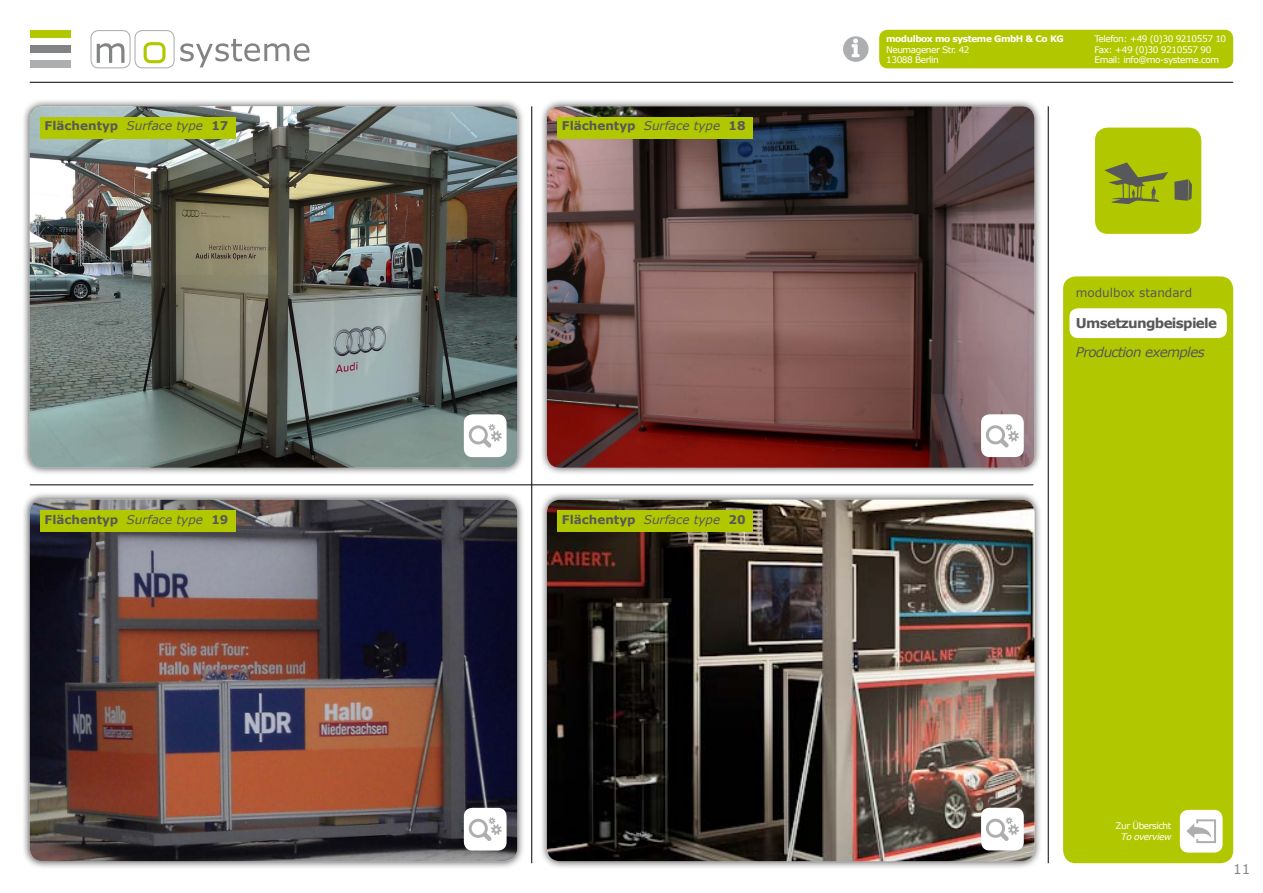
<style>
.page{position:relative;width:1263px;height:893px;background:#fff}
.page>*{position:absolute;margin:0;border:0;box-sizing:border-box;transform-origin:0 0}
.t1{font:700 13.5px "Verdana";letter-spacing:-.05em;color:#58585a}
.t2{font:italic 13.5px "Verdana";letter-spacing:-.05em;color:#58585a}
.t3{font:13.5px "Verdana";color:#87888a}
.t4{font:700 12px "Verdana";color:#58585a}
.t5{font:12px "Verdana";color:#58585a}
.t6{font:9px/10.5px "Verdana";letter-spacing:-.05em;color:#fff}
.t7{font:700 9px "Verdana";letter-spacing:-.05em;color:#fff}
.t8{font:italic 9px "Verdana";letter-spacing:-.05em;color:#fff}
.s1{font-weight:400;font-style:italic}
</style>
<div class="page">
<hr style="left:531px;top:106px;width:1px;height:757px;background:#000">
<hr style="left:1048px;top:106px;width:1px;height:757px;background:#000">
<hr style="left:30px;top:485px;width:1003px;height:1px;background:#000">
<hr style="left:30px;top:82px;width:1203px;height:1px;background:#000">
<div style="left:1063px;top:276px;width:170px;height:587px;background:#b1c800;border-radius:13px"></div>
<svg style="left:843px;top:36px;width:26px;height:26px"></svg>
<div style="left:879px;top:30px;width:354px;height:38px;background:#b1c800;border-radius:9px"></div>
<div style="left:30px;top:45px;width:40px;height:8px;background:#828385"></div>
<div style="left:30px;top:30px;width:40px;height:8px;background:#b1c800"></div>
<div style="left:30px;top:61px;width:40px;height:7px;background:#adaeb0"></div>
<svg style="left:90px;top:30px;width:219px;height:38px"></svg>
<div style="left:1180px;top:810px;width:42px;height:43px;background:#fff;border-radius:9px"></div>
<svg style="left:1186px;top:819px;width:30px;height:24px"></svg>
<div style="left:539px;top:491px;width:503px;height:378px;background:#000;opacity:.75"></div>
<img style="left:547px;top:500px;width:487px;height:361px">
<div style="left:558px;top:510px;width:195px;height:22px;background:#b1c800"></div>
<div style="left:22px;top:491px;width:503px;height:378px;background:#000;opacity:.75"></div>
<img style="left:30px;top:500px;width:487px;height:361px">
<div style="left:40px;top:510px;width:196px;height:22px;background:#b1c800"></div>
<div style="left:464px;top:808px;width:43px;height:42px;background:#fff;border-radius:9px"></div>
<svg style="left:469px;top:817px;width:33px;height:24px"></svg>
<div style="left:539px;top:98px;width:503px;height:378px;background:#000;opacity:.75"></div>
<img style="left:547px;top:106px;width:487px;height:362px">
<div style="left:558px;top:117px;width:195px;height:21px;background:#b1c800"></div>
<div style="left:981px;top:414px;width:43px;height:43px;background:#fff;border-radius:9px"></div>
<svg style="left:986px;top:424px;width:33px;height:23px"></svg>
<div style="left:22px;top:98px;width:503px;height:378px;background:#000;opacity:.75"></div>
<img style="left:30px;top:106px;width:487px;height:362px">
<div style="left:40px;top:117px;width:196px;height:21px;background:#b1c800"></div>
<div style="left:464px;top:414px;width:43px;height:43px;background:#fff;border-radius:9px"></div>
<svg style="left:469px;top:424px;width:33px;height:24px"></svg>
<div style="left:981px;top:808px;width:43px;height:42px;background:#fff;border-radius:9px"></div>
<svg style="left:986px;top:817px;width:33px;height:24px"></svg>
<div style="left:1069px;top:308px;width:158px;height:30px;background:#fff;border-radius:9px"></div>
<div style="left:1095px;top:128px;width:106px;height:106px;background:#b1c800;border-radius:13px"></div>
<svg style="left:1104px;top:162px;width:64px;height:42px"></svg>
<svg style="left:1174px;top:179px;width:18px;height:22px"></svg>
<h2 class="t4" style="left:45px;top:117px;width:185px">Flächentyp <span class="s1">Surface type</span> 17</h2>
<h2 class="t4" style="left:562px;top:117px;width:185px">Flächentyp <span class="s1">Surface type</span> 18</h2>
<h2 class="t4" style="left:45px;top:511px;width:185px">Flächentyp <span class="s1">Surface type</span> 19</h2>
<h2 class="t4" style="left:562px;top:511px;width:185px">Flächentyp <span class="s1">Surface type</span> 20</h2>
<p class="t7" style="left:886px;top:32px;width:179px">modulbox mo systeme GmbH &amp; Co KG</p>
<p class="t6" style="left:886px;top:44px;width:85px">Neumagener Str. 42<br>13088 Berlin</p>
<p class="t6" style="left:1094px;top:33px;width:133px">Telefon: +49 (0)30 9210557 10<br>Fax: +49 (0)30 9210557 90<br>Email: info@mo-systeme.com</p>
<h2 class="t5" style="left:1076px;top:285px;width:118px">modulbox standard</h2>
<h1 class="t1" style="left:1076px;top:313px;width:143px">Umsetzungbeispiele</h1>
<h1 class="t2" style="left:1076px;top:342px;width:130px">Production exemples</h1>
<p class="t6" style="left:1115px;top:821px;width:57px">Zur Übersicht</p>
<p class="t8" style="left:1121px;top:831px;width:52px">To overview</p>
<h1 class="t3" style="left:1233px;top:859px;width:19px">11</h1>
</div>
